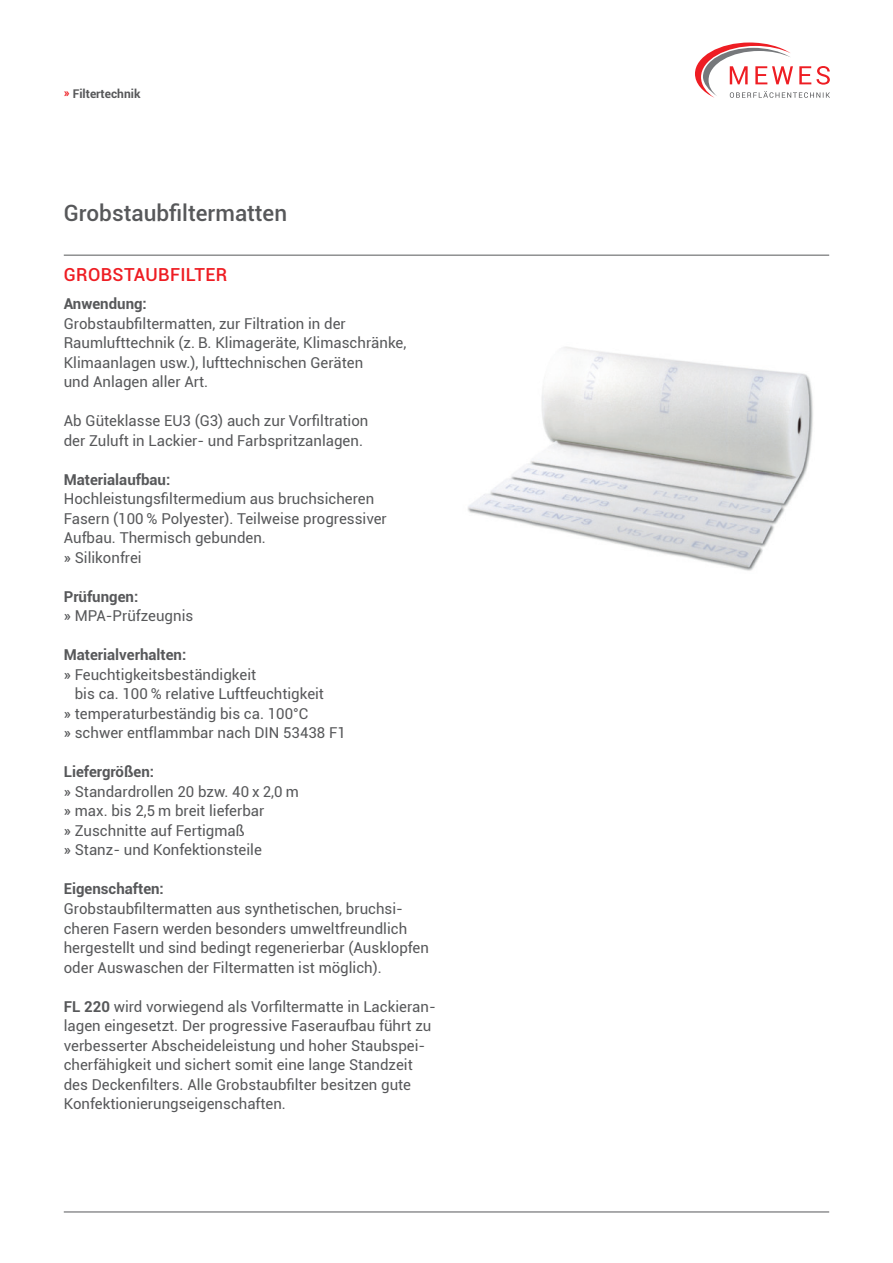
<style>
.page{position:relative;width:893px;height:1263px;background:#fff}
.page>*{position:absolute;margin:0;border:0;box-sizing:border-box;transform-origin:0 0}
.t1{font:500 22.5px "Roboto";color:#57585a}
.t2{font:500 18px "Roboto";letter-spacing:.02em;color:#ee1d23}
.t3{font:15px/19.5px "Roboto";color:#57585a}
.t4{font:700 15px "Roboto";color:#57585a}
.t5{font:700 12px "Roboto";color:#57585a}
.s1{color:#ee1d23}
.s2{font-weight:500}
.s3{font-weight:700}
</style>
<div class="page">
<svg style="left:695px;top:43px;width:135px;height:55px"></svg>
<hr style="left:64px;top:255px;width:765px;height:1px;background:#57585a">
<hr style="left:64px;top:1212px;width:765px;height:1px;background:#57585a">
<img style="left:468px;top:347px;width:345px;height:224px">
<p class="t5" style="left:64px;top:85px;width:78px"><span class="s1">»</span> Filtertechnik</p>
<h1 class="t1" style="left:64px;top:197px;width:225px">Grobstaubfiltermatten</h1>
<p class="t2" style="left:64px;top:262px;width:165px">GROBSTAUBFILTER</p>
<p class="t4" style="left:64px;top:293px;width:85px">Anwendung:</p>
<p class="t3" style="left:64px;top:313px;width:344px">Grobstaubfiltermatten, zur Filtration in der Raumlufttechnik (z. B. Klimageräte, Klimaschränke, Klimaanlagen usw.), lufttechnischen Geräten<br>und Anlagen aller Art.</p>
<p class="t3" style="left:64px;top:411px;width:306px">Ab Güteklasse EU3 (G3) auch zur Vorfiltration der Zuluft in Lackier- und Farbspritzanlagen.</p>
<p class="t4" style="left:64px;top:469px;width:108px">Materialaufbau:</p>
<p class="t3" style="left:64px;top:489px;width:325px">Hochleistungsfiltermedium aus bruchsicheren Fasern (100 % Polyester). Teilweise progressiver Aufbau. Thermisch gebunden.<br><span class="s2">»</span> Silikonfrei</p>
<p class="t3" style="left:64px;top:586px;width:131px"><span class="s3">Prüfungen:<br></span><span class="s2">»</span> MPA-Prüfzeugnis</p>
<p class="t4" style="left:64px;top:644px;width:124px">Materialverhalten:</p>
<p class="t3" style="left:64px;top:664px;width:194px"><span class="s2">»</span> Feuchtigkeitsbeständigkeit</p>
<p class="t3" style="left:75px;top:684px;width:251px">bis ca. 100 % relative Luftfeuchtigkeit</p>
<p class="t3" style="left:64px;top:703px;width:246px"><span class="s2">»</span> temperaturbeständig bis ca. 100°C</p>
<p class="t3" style="left:64px;top:723px;width:284px"><span class="s2">»</span> schwer entflammbar nach DIN 53438 F1</p>
<p class="t3" style="left:64px;top:762px;width:237px"><span class="s3">Liefergrößen:<br></span><span class="s2">»</span> Standardrollen 20 bzw. 40 x 2,0 m <span class="s2">»</span> max. bis 2,5 m breit lieferbar<br><span class="s2">»</span> Zuschnitte auf Fertigmaß<br><span class="s2">»</span> Stanz- und Konfektionsteile</p>
<p class="t4" style="left:64px;top:878px;width:102px">Eigenschaften:</p>
<p class="t3" style="left:64px;top:898px;width:367px">Grobstaubfiltermatten aus synthetischen, bruchsi&shy;cheren Fasern werden besonders umweltfreundlich hergestellt und sind bedingt regenerierbar (Ausklopfen oder Auswaschen der Filtermatten ist möglich).</p>
<p class="t3" style="left:64px;top:996px;width:374px"><span class="s3">FL 220</span> wird vorwiegend als Vorfiltermatte in Lackieran&shy;lagen eingesetzt. Der progressive Faseraufbau führt zu verbesserter Abscheideleistung und hoher Staubspei&shy;cherfähigkeit und sichert somit eine lange Standzeit des Deckenfilters. Alle Grobstaubfilter besitzen gute Konfektionierungseigenschaften.</p>
</div>
